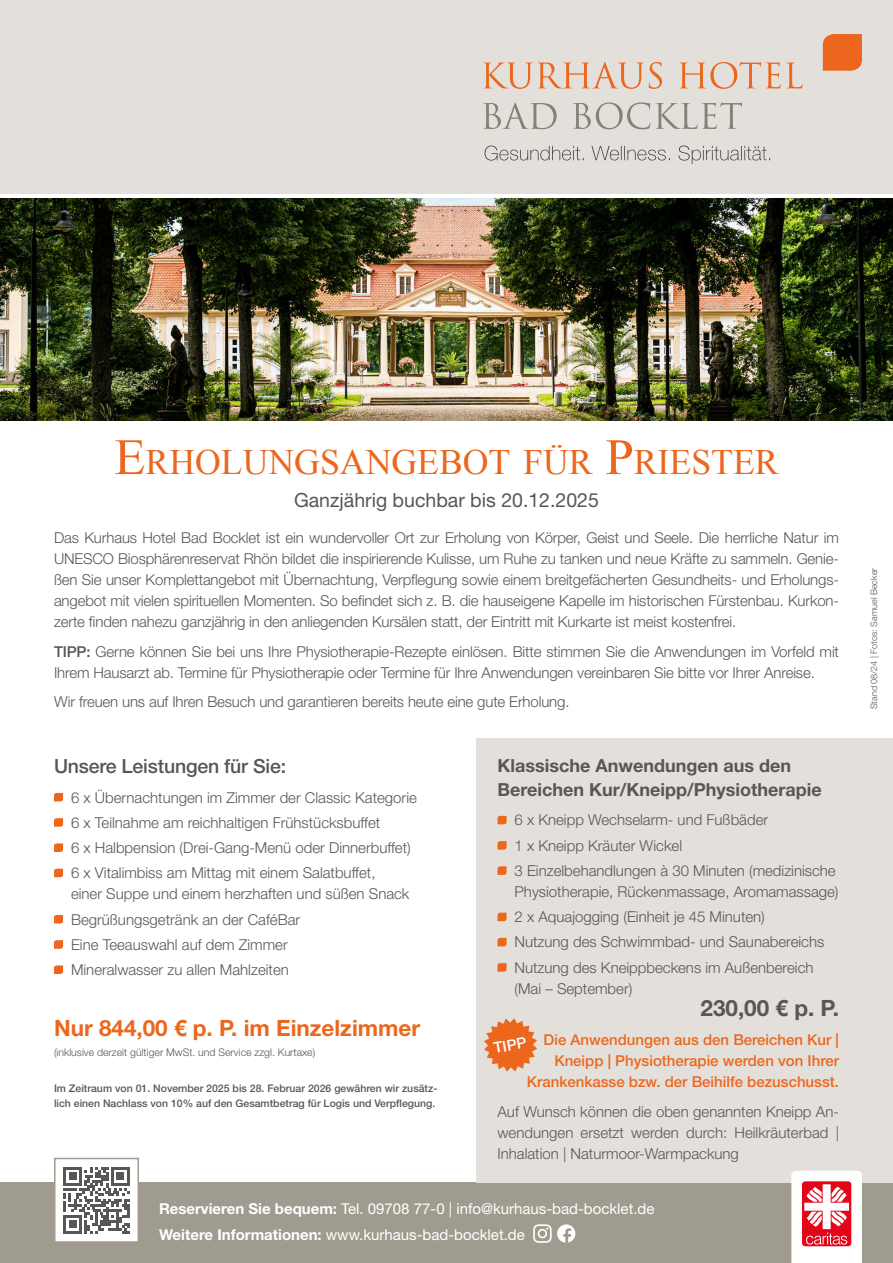
<style>
.page{position:relative;width:893px;height:1263px;background:#fff}
.page>*{position:absolute;margin:0;border:0;box-sizing:border-box;transform-origin:0 0}
.t1{font:35.7px "Times New Roman";color:#ec671d}
.t2{font:700 22.5px "Helvetica Neue LT Std";color:#ec671d}
.t3{font:700 22.5px "Helvetica Neue LT Std";color:#575756}
.t4{font:19.5px "Helvetica Neue LT Std";color:#575756}
.t5{font:500 19.5px "Helvetica Neue LT Std";letter-spacing:-.01em;color:#575756}
.t6{font:700 18px/24px "Helvetica Neue LT Std";color:#575756}
.t7{font:300 15px/25.2px "Helvetica Neue LT Std";color:#575756}
.t8{font:15px/25.2px "Helvetica Neue LT Std";color:#fff}
.t9{font:500 15px/21px "Helvetica Neue LT Std";color:#ec671d;text-align:right}
.t10{font:500 15px "Helvetica Neue LT Std";color:#fff}
.t11{font:500 10.5px/15px "Helvetica Neue LT Std";color:#575756}
.t12{font:300 10.5px "Helvetica Neue LT Std";color:#575756}
.t13{font:300 9px "Helvetica Neue LT Std";color:#575756}
.s1{font-size:51px}
.s2{font-weight:500}
.s3{font-weight:700}
</style>
<div class="page">
<div style="left:0;top:0;width:893px;height:193px;background:#e3e0db"></div>
<svg style="left:483px;top:102px;width:259px;height:27px"></svg>
<svg style="left:483px;top:62px;width:320px;height:27px"></svg>
<svg style="left:485px;top:146px;width:285px;height:18px"></svg>
<svg style="left:823px;top:34px;width:39px;height:37px"></svg>
<img style="left:0;top:199px;width:893px;height:222px">
<div style="left:0;top:1182px;width:893px;height:81px;background:#9f9b8f"></div>
<svg style="left:533px;top:1224px;width:42px;height:19px"></svg>
<div style="left:54px;top:1158px;width:85px;height:85px;background:#fff;border:2px solid #9f9b8f"></div>
<svg style="left:63px;top:1167px;width:67px;height:66px"></svg>
<div style="left:69px;top:1220px;width:8px;height:8px;background:#575756"></div>
<div style="left:476px;top:738px;width:417px;height:444px;background:#e3e0db"></div>
<svg style="left:497px;top:816px;width:10px;height:8px"></svg>
<svg style="left:497px;top:841px;width:10px;height:9px"></svg>
<svg style="left:497px;top:866px;width:10px;height:9px"></svg>
<svg style="left:497px;top:913px;width:10px;height:8px"></svg>
<svg style="left:497px;top:938px;width:10px;height:8px"></svg>
<svg style="left:497px;top:963px;width:10px;height:9px"></svg>
<svg style="left:484px;top:1018px;width:53px;height:53px"></svg>
<svg style="left:54px;top:793px;width:9px;height:8px"></svg>
<svg style="left:54px;top:818px;width:9px;height:9px"></svg>
<svg style="left:54px;top:843px;width:9px;height:9px"></svg>
<svg style="left:54px;top:869px;width:9px;height:8px"></svg>
<svg style="left:54px;top:915px;width:9px;height:8px"></svg>
<svg style="left:54px;top:940px;width:9px;height:9px"></svg>
<svg style="left:54px;top:965px;width:9px;height:9px"></svg>
<svg style="left:791px;top:1171px;width:71px;height:92px;background:#f6b5ba"></svg>
<h1 class="t1" style="left:114px;top:438px;width:666px"><span class="s1">E</span>RHOLUNGSANGEBOT FÜR <span class="s1">P</span>RIESTER</h1>
<h3 class="t4" style="left:294px;top:488px;width:306px">Ganzjährig buchbar bis 20.12.2025</h3>
<p class="t7" style="left:54px;top:527px;width:786px;line-height:21px;text-align:justify">Das Kurhaus Hotel Bad Bocklet ist ein wundervoller Ort zur Erholung von Körper, Geist und Seele. Die herrliche Natur im UNESCO Biosphärenreservat Rhön bildet die inspirierende Kulisse, um Ruhe zu tanken und neue Kräfte zu sammeln. Genie&shy;ßen Sie unser Komplettangebot mit Übernachtung, Verpflegung sowie einem breitgefächerten Gesundheits- und Erholungs&shy;angebot mit vielen spirituellen Momenten. So befindet sich z. B. die hauseigene Kapelle im historischen Fürstenbau. Kurkon&shy;zerte finden nahezu ganzjährig in den anliegenden Kursälen statt, der Eintritt mit Kurkarte ist meist kostenfrei.</p>
<p class="t7" style="left:54px;top:640px;width:786px;line-height:21px"><span class="s2">TIPP:</span> Gerne können Sie bei uns Ihre Physiotherapie-Rezepte einlösen. Bitte stimmen Sie die Anwendungen im Vorfeld mit<br>Ihrem Hausarzt ab. Termine für Physiotherapie oder Termine für Ihre Anwendungen vereinbaren Sie bitte vor Ihrer Anreise.</p>
<p class="t7" style="left:54px;top:689px;width:517px">Wir freuen uns auf Ihren Besuch und garantieren bereits heute eine gute Erholung.</p>
<h3 class="t5" style="left:54px;top:754px;width:234px">Unsere Leistungen für Sie:</h3>
<p class="t7" style="left:71px;top:784px;width:347px">6 x Übernachtungen im Zimmer der Classic Kategorie 6 x Teilnahme am reichhaltigen Frühstücksbuffet<br>6 x Halbpension (Drei-Gang-Menü oder Dinnerbuffet)<br>6 x Vitalimbiss am Mittag mit einem Salatbuffet,</p>
<p class="t7" style="left:71px;top:881px;width:340px">einer Suppe und einem herzhaften und süßen Snack Begrüßungsgetränk an der CaféBar<br>Eine Teeauswahl auf dem Zimmer<br>Mineralwasser zu allen Mahlzeiten</p>
<h2 class="t2" style="left:54px;top:1014px;width:368px">Nur 844,00 € p. P. im Einzelzimmer</h2>
<p class="t12" style="left:54px;top:1045px;width:263px">(inklusive derzeit gültiger MwSt. und Service zzgl. Kurtaxe)</p>
<p class="t11" style="left:54px;top:1080px;width:385px">Im Zeitraum von 01. November 2025 bis 28. Februar 2026 gewähren wir zusätz&shy;lich einen Nachlass von 10% auf den Gesamtbetrag für Logis und Verpflegung.</p>
<p class="t6" style="left:497px;top:753px;width:326px">Klassische Anwendungen aus den<br>Bereichen Kur/Kneipp/Physiotherapie</p>
<p class="t7" style="left:514px;top:807px;width:323px">6 x Kneipp Wechselarm- und Fußbäder<br>1 x Kneipp Kräuter Wickel<br>3 Einzelbehandlungen à 30 Minuten (medizinische</p>
<p class="t7" style="left:514px;top:879px;width:325px">Physiotherapie, Rückenmassage, Aromamassage)<br>2 x Aquajogging (Einheit je 45 Minuten)<br>Nutzung des Schwimmbad- und Saunabereichs Nutzung des Kneippbeckens im Außenbereich</p>
<p class="t7" style="left:514px;top:975px;width:119px">(Mai – September)</p>
<h2 class="t3" style="left:700px;top:994px;width:140px">230,00 € p. P.</h2>
<p class="t9" style="left:527px;top:1029px;width:314px">Die Anwendungen aus den Bereichen Kur |<br>Kneipp | Physiotherapie werden von Ihrer<br>Krankenkasse bzw. der Beihilfe bezuschusst.</p>
<p class="t7" style="left:497px;top:1100px;width:343px;line-height:21px;text-align:justify">Auf Wunsch können die oben genannten Kneipp An&shy;wendungen ersetzt werden durch: Heilkräuterbad | Inhalation | Naturmoor-Warmpackung</p>
<p class="t10" style="left:492px;top:1039px;width:35px;rotate:-10deg">TIPP</p>
<p class="t8" style="left:159px;top:1196px;width:497px"><span class="s3">Reservieren Sie bequem:</span> Tel. 09708 77-0 | info@kurhaus-bad-bocklet.de<br><span class="s3">Weitere Informationen:</span> www.kurhaus-bad-bocklet.de</p>
<p class="t13" style="left:868px;top:709px;width:143px;rotate:-90deg">Stand 08/24 | Fotos: Samuel Becker</p>
</div>
